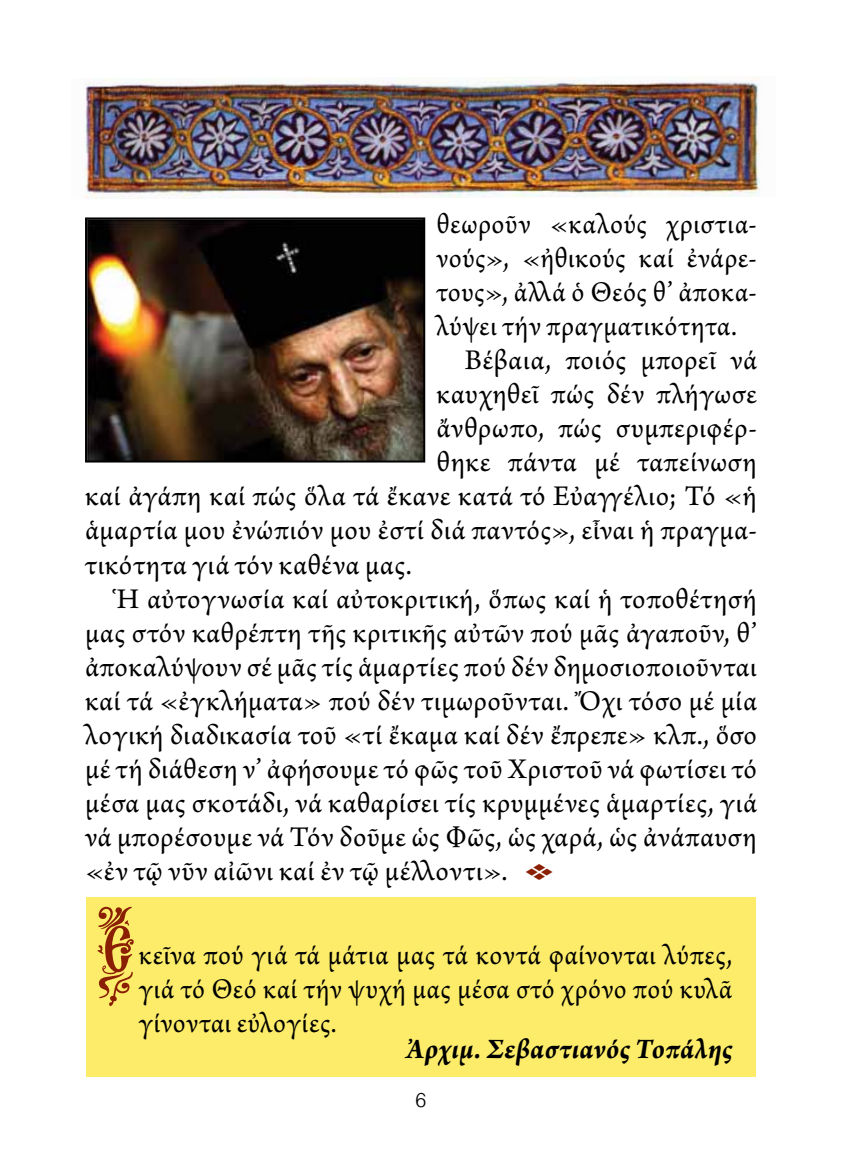
<style>
.page{position:relative;width:842px;height:1163px;background:#fff}
.page>*{position:absolute;margin:0;border:0;box-sizing:border-box;transform-origin:0 0}
.t1{font:100px "Mg Konstantinos Normal";color:#8a1f03}
.t2{font:30px "Arno Pro";letter-spacing:.02em;color:#000}
.t3{font:30px/34px "Arno Pro";letter-spacing:.02em;color:#000;text-align:justify;scale:.96 1}
.t4{font:italic 700 30px "Arno Pro";letter-spacing:.02em;color:#000;scale:.96 1}
.t5{font:300 20px "UB Helvetica";color:#000}
.s1{font-family:"Type Embellishments One Let Plain";font-size:24px;color:#8a1f03}
</style>
<div class="page">
<img style="left:85px;top:77px;width:675px;height:122px">
<img style="left:88px;top:220px;width:334px;height:239px">
<div style="left:85px;top:217px;width:340px;height:245px;border:2px solid #000"></div>
<div style="left:86px;top:897px;width:670px;height:179px;background:#fcec6a"></div>
<p class="t2" style="left:437px;top:207px;width:322px">θεωροῦν «καλούς χριστια-</p>
<p class="t2" style="left:437px;top:241px;width:322px">νούς», «ἠθικούς καί ἐνάρε-</p>
<p class="t2" style="left:437px;top:275px;width:322px">τους», ἀλλά ὁ Θεός θ’ ἀποκα-</p>
<p class="t2" style="left:437px;top:309px;width:302px">λύψει τήν πραγματικότητα.</p>
<p class="t2" style="left:465px;top:343px;width:293px">Βέβαια, ποιός μπορεῖ νά</p>
<p class="t2" style="left:437px;top:377px;width:322px">καυχηθεῖ πώς δέν πλήγωσε</p>
<p class="t2" style="left:437px;top:411px;width:322px">ἄνθρωπο, πώς συμπεριφέρ-</p>
<p class="t2" style="left:437px;top:445px;width:322px">θηκε πάντα μέ ταπείνωση</p>
<p class="t2" style="left:85px;top:479px;width:673px">καί ἀγάπη καί πώς ὅλα τά ἔκανε κατά τό Εὐαγγέλιο; Τό «ἡ</p>
<p class="t2" style="left:85px;top:513px;width:673px">ἁμαρτία μου ἐνώπιόν μου ἐστί διά παντός», εἶναι ἡ πραγμα-</p>
<p class="t2" style="left:85px;top:547px;width:328px">τικότητα γιά τόν καθένα μας.</p>
<p class="t2" style="left:113px;top:581px;width:645px">Ἡ αὐτογνωσία καί αὐτοκριτική, ὅπως καί ἡ τοποθέτησή</p>
<p class="t2" style="left:85px;top:615px;width:673px">μας στόν καθρέπτη τῆς κριτικῆς αὐτῶν πού μᾶς ἀγαποῦν, θ’</p>
<p class="t2" style="left:85px;top:649px;width:673px">ἀποκαλύψουν σέ μᾶς τίς ἁμαρτίες πού δέν δημοσιοποιοῦνται</p>
<p class="t2" style="left:85px;top:683px;width:673px">καί τά «ἐγκλήματα» πού δέν τιμωροῦνται. Ὄχι τόσο μέ μία</p>
<p class="t2" style="left:85px;top:717px;width:673px">λογική διαδικασία τοῦ «τί ἔκαμα καί δέν ἔπρεπε» κλπ., ὅσο</p>
<p class="t2" style="left:85px;top:751px;width:673px">μέ τή διάθεση ν’ ἀφήσουμε τό φῶς τοῦ Χριστοῦ νά φωτίσει τό</p>
<p class="t2" style="left:85px;top:785px;width:673px">μέσα μας σκοτάδι, νά καθαρίσει τίς κρυμμένες ἁμαρτίες, γιά</p>
<p class="t2" style="left:85px;top:819px;width:673px">νά μπορέσουμε νά Τόν δοῦμε ὡς Φῶς, ὡς χαρά, ὡς ἀνάπαυση</p>
<p class="t2" style="left:85px;top:853px;width:470px">«ἐν τῷ νῦν αἰῶνι καί ἐν τῷ μέλλοντι». <span class="s1">E</span></p>
<h1 class="t1" style="left:98px;top:906px;width:43px">E</h1>
<p class="t3" style="left:139px;top:938px;width:620px">κεῖνα πού γιά τά μάτια μας τά κοντά φαίνονται λύπες, γιά τό Θεό καί τήν ψυχή μας μέσα στό χρόνο πού κυλᾶ γίνονται εὐλογίες.</p>
<p class="t4" style="left:406px;top:1030px;width:341px">Ἀρχιμ. Σεβαστιανός Τοπάλης</p>
<p class="t5" style="left:416px;top:1087px;width:12px">6</p>
</div>
